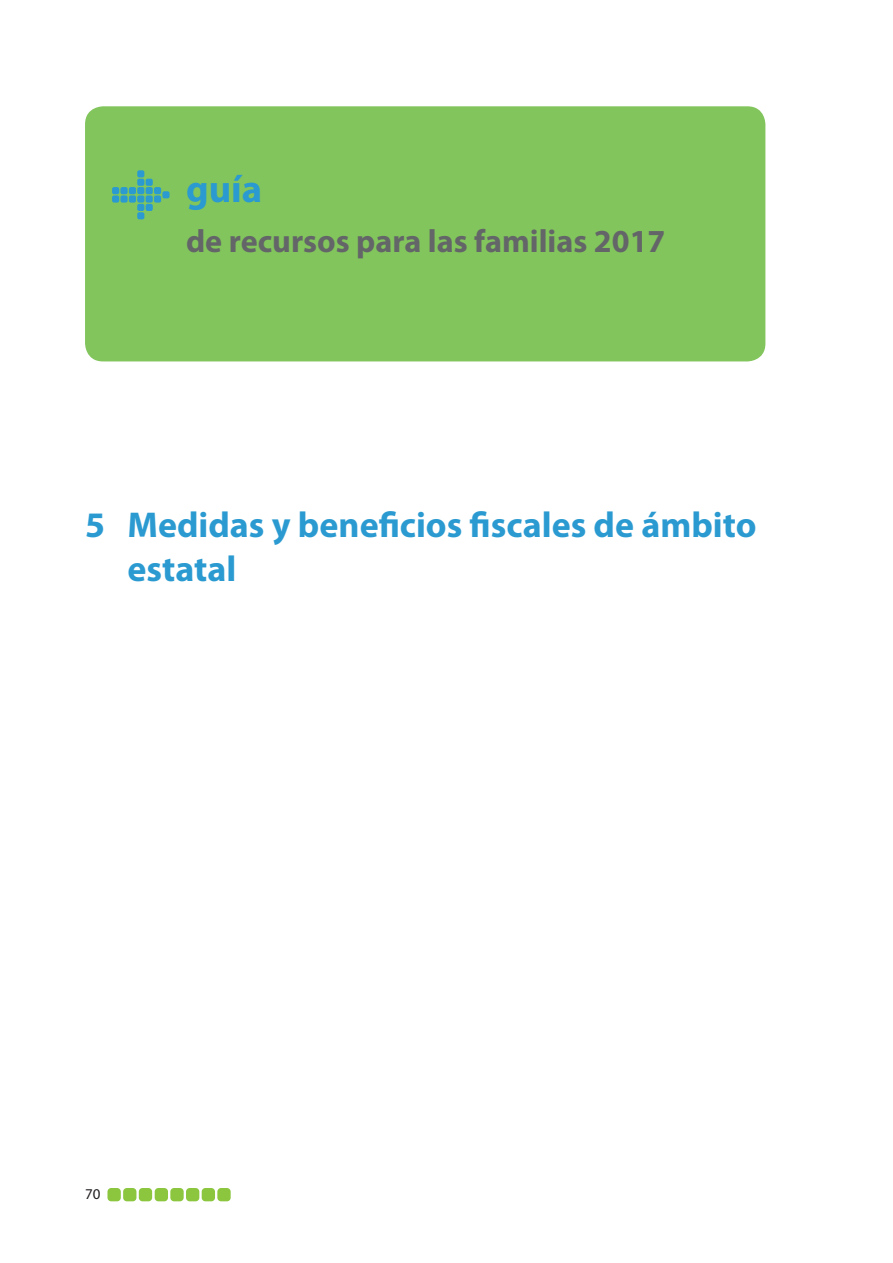
<style>
.page{position:relative;width:893px;height:1263px;background:#fff}
.page>*{position:absolute;margin:0;border:0;box-sizing:border-box;transform-origin:0 0}
.t1{font:700 38.7px "Myriad Pro";color:#2a9ad1}
.TÍTULO_12_-_AZUL{font:700 36px/43.2px "Myriad Pro";color:#2a9ad1}
.t2{font:700 32.25px "Myriad Pro";color:#636568}
.t3{font:15px "Myriad Pro";color:#231f20}
</style>
<div class="page">
<div style="left:139px;top:1188px;width:13px;height:13px;background:#8bc63e;border-radius:4px"></div>
<div style="left:217px;top:1188px;width:14px;height:13px;background:#8bc63e;border-radius:4px"></div>
<div style="left:123px;top:1188px;width:13px;height:13px;background:#8bc63e;border-radius:4px"></div>
<div style="left:107px;top:1188px;width:14px;height:13px;background:#8bc63e;border-radius:4px"></div>
<div style="left:202px;top:1188px;width:13px;height:13px;background:#8bc63e;border-radius:4px"></div>
<div style="left:186px;top:1188px;width:13px;height:13px;background:#8bc63e;border-radius:4px"></div>
<div style="left:170px;top:1188px;width:14px;height:13px;background:#8bc63e;border-radius:4px"></div>
<div style="left:155px;top:1188px;width:13px;height:13px;background:#8bc63e;border-radius:4px"></div>
<div style="left:85px;top:106px;width:680px;height:255px;background:#82c55c"></div>
<div style="left:146px;top:179px;width:7px;height:7px;background:#2a9ad1;border-radius:2px"></div>
<div style="left:137px;top:170px;width:7px;height:7px;background:#2a9ad1;border-radius:2px"></div>
<div style="left:154px;top:187px;width:7px;height:7px;background:#2a9ad1;border-radius:2px"></div>
<div style="left:146px;top:195px;width:7px;height:8px;background:#2a9ad1;border-radius:2px"></div>
<div style="left:146px;top:187px;width:7px;height:7px;background:#2a9ad1;border-radius:2px"></div>
<div style="left:137px;top:187px;width:7px;height:7px;background:#2a9ad1;border-radius:2px"></div>
<div style="left:129px;top:187px;width:7px;height:7px;background:#2a9ad1;border-radius:2px"></div>
<div style="left:137px;top:204px;width:7px;height:7px;background:#2a9ad1;border-radius:2px"></div>
<div style="left:137px;top:195px;width:7px;height:8px;background:#2a9ad1;border-radius:2px"></div>
<div style="left:129px;top:195px;width:7px;height:8px;background:#2a9ad1;border-radius:2px"></div>
<div style="left:120px;top:195px;width:8px;height:8px;background:#2a9ad1;border-radius:2px"></div>
<div style="left:137px;top:212px;width:7px;height:7px;background:#2a9ad1;border-radius:2px"></div>
<div style="left:137px;top:179px;width:7px;height:7px;background:#2a9ad1;border-radius:2px"></div>
<div style="left:120px;top:187px;width:8px;height:7px;background:#2a9ad1;border-radius:2px"></div>
<div style="left:112px;top:195px;width:7px;height:8px;background:#2a9ad1;border-radius:2px"></div>
<div style="left:112px;top:187px;width:7px;height:7px;background:#2a9ad1;border-radius:2px"></div>
<div style="left:154px;top:195px;width:7px;height:8px;background:#2a9ad1;border-radius:2px"></div>
<div style="left:146px;top:204px;width:7px;height:7px;background:#2a9ad1;border-radius:2px"></div>
<div style="left:162px;top:191px;width:8px;height:7px;background:#2a9ad1;border-radius:2px"></div>
<p class="t1" style="left:186px;top:164px;width:78px">guía</p>
<p class="t2" style="left:186px;top:220px;width:481px">de recursos para las familias 2017</p>
<p class="TÍTULO_12_-_AZUL" style="left:128px;top:502px;width:630px;text-indent:-43px">5 Medidas y beneficios fiscales de ámbito estatal</p>
<p class="t3" style="left:85px;top:1185px;width:17px">70</p>
</div>
